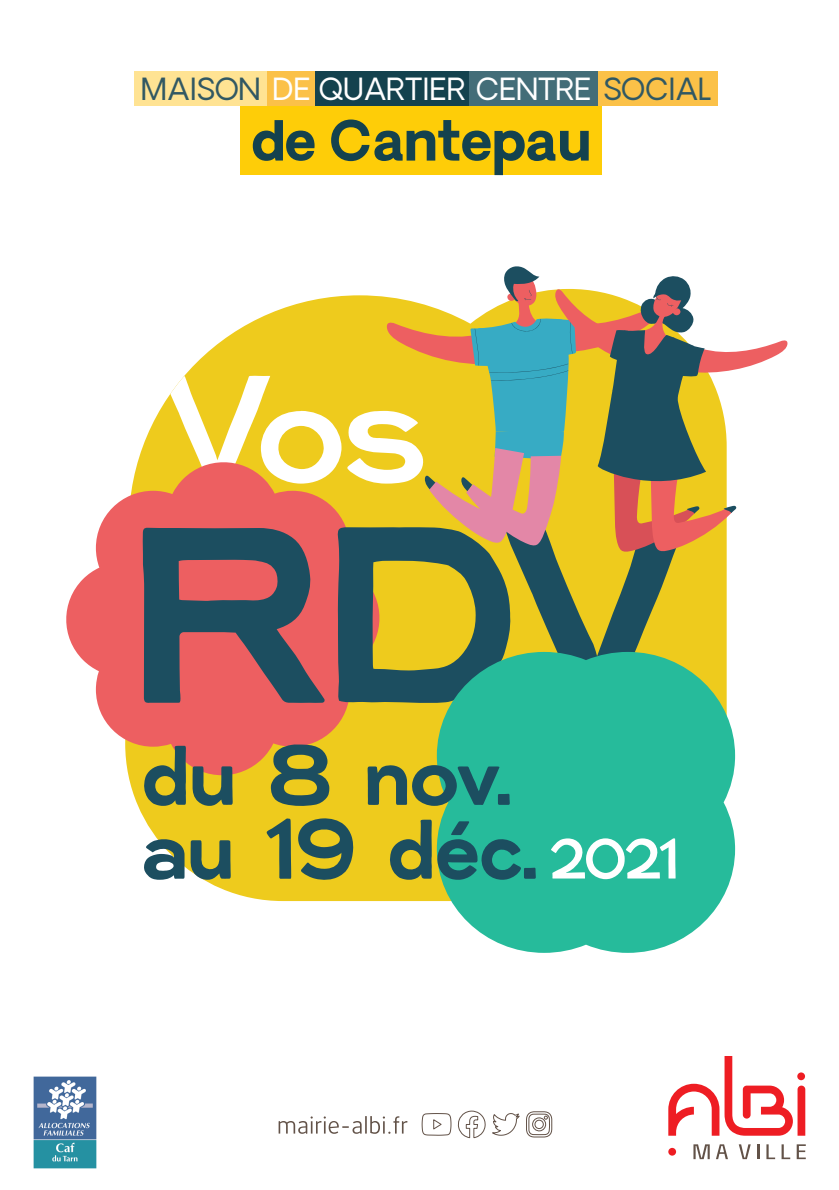
<style>
.page{position:relative;width:839px;height:1190px;background:#fff}
.page>*{position:absolute;margin:0;border:0;box-sizing:border-box;transform-origin:0 0}
.t1{font:700 250.2px "Hamburg Hand";color:#1c4e60}
.t2{font:151.4px "Hamburg Hand";color:#fff}
.t3{font:700 84.8px/73.8px "Hamburg Hand";letter-spacing:-.015em;color:#1c4e60}
.t4{font:56.4px "Hamburg Hand";color:#fff}
.t5{font:700 54px "Oakes Grotesk";color:#14424e}
.t6{font:29.8px "Oakes Grotesk";color:#fff}
.s1{color:#315863}
</style>
<div class="page">
<div style="left:134px;top:71px;width:133px;height:35px;background:#ffe393"></div>
<div style="left:267px;top:71px;width:48px;height:35px;background:#fbc148"></div>
<div style="left:315px;top:71px;width:154px;height:35px;background:#14424e"></div>
<div style="left:469px;top:71px;width:128px;height:35px;background:#436d78"></div>
<div style="left:597px;top:71px;width:120px;height:35px;background:#fbc148"></div>
<div style="left:240px;top:106px;width:361px;height:69px;background:#fecd08"></div>
<svg style="left:668px;top:1056px;width:136px;height:79px"></svg>
<svg style="left:796px;top:1072px;width:8px;height:8px"></svg>
<div style="left:668px;top:1147px;width:7px;height:8px;background:#ee1d23;border-radius:50%"></div>
<svg style="left:693px;top:1144px;width:16px;height:15px"></svg>
<svg style="left:716px;top:1144px;width:11px;height:15px"></svg>
<svg style="left:738px;top:1144px;width:12px;height:15px"></svg>
<svg style="left:757px;top:1144px;width:1px;height:15px"></svg>
<svg style="left:766px;top:1144px;width:8px;height:15px"></svg>
<svg style="left:781px;top:1144px;width:8px;height:15px"></svg>
<svg style="left:796px;top:1144px;width:9px;height:15px"></svg>
<svg style="left:421px;top:1110px;width:131px;height:29px"></svg>
<svg style="left:278px;top:1116px;width:129px;height:17px"></svg>
<img style="left:33px;top:1076px;width:64px;height:92px">
<svg style="left:129px;top:295px;width:597px;height:606px;background:#f0d23b"></svg>
<svg style="left:66px;top:456px;width:319px;height:324px;background:#ef8763"></svg>
<svg style="left:436px;top:652px;width:298px;height:300px;background:#3ebf99"></svg>
<svg style="left:386px;top:266px;width:401px;height:286px"></svg>
<p class="t6" style="left:141px;top:70px;width:572px"><span class="s1">MAISON</span> DE QUARTIER CENTRE <span class="s1">SOCIAL</span></p>
<h3 class="t5" style="left:251px;top:105px;width:341px">de Cantepau</h3>
<h2 class="t2" style="left:163px;top:344px;width:265px">Vos</h2>
<h1 class="t1" style="left:129px;top:469px;width:556px">RDV</h1>
<h3 class="t3" style="left:141px;top:736px;width:397px">du 8 nov. au 19 dec.</h3>
<h3 class="t3" style="left:449px;top:811px;width:23px">'</h3>
<h3 class="t4" style="left:549px;top:827px;width:131px">2021</h3>
</div>
